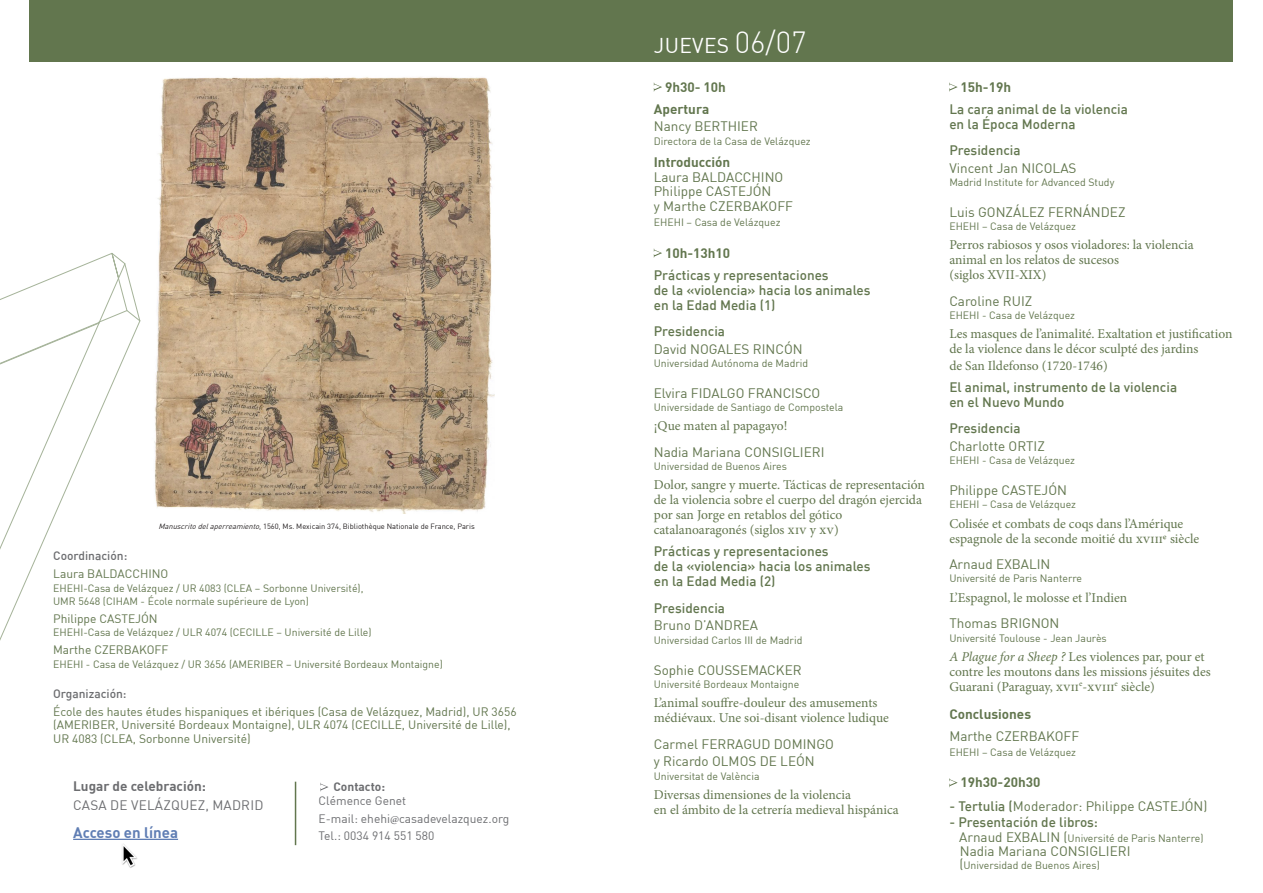
<style>
.page{position:relative;width:1263px;height:893px;background:#fff}
.page>*{position:absolute;margin:0;border:0;box-sizing:border-box;transform-origin:0 0}
.Día{font:21px "DIN";letter-spacing:.015em;color:#fff}
.Fecha{font:700 15px "DIN";color:#607eb4}
.t1{font:13.5px/15px "Minion Pro";color:#62764e}
.Nombre{font:13.5px/15px "DIN";color:#62764e}
.Nombre-2{font:500 13.5px/15px "DIN";color:#62764e}
.Nombre-3{font:700 13.5px "DIN";color:#62764e}
.Fecha-2{font:13.5px "DIN";letter-spacing:.015em;color:#6c6d70}
.Fecha-3{font:700 13.5px "DIN";color:#6c6d70}
.Hora{font:700 13.5px "DIN";color:#62764e}
.t2{font:12px/13.5px "DIN";color:#62764e}
.t3{font:12px/13.5px "DIN";color:#6c6d70;text-align:center}
.t4{font:500 12px "DIN";color:#6c6d70}
.Nombre-4{font:10.5px/13.5px "DIN";color:#62764e}
.t5{font:7.5px "DIN";color:#231f20}
.s1{font-style:italic}
.s2{font-weight:700}
.s3{font-family:"Minion Pro"}
.s4{font-weight:300;font-size:30px}
.s5{font-weight:500}
.s6{font-size:13.5px}
</style>
<div class="page">
<img style="left:154px;top:77px;width:341px;height:437px">
<svg style="left:0;top:263px;width:138px;height:47px"></svg>
<svg style="left:0;top:310px;width:141px;height:529px"></svg>
<div style="left:30px;top:0;width:1203px;height:62px;background:#62764e"></div>
<svg style="left:654px;top:83px;width:8px;height:9px"></svg>
<svg style="left:654px;top:249px;width:8px;height:9px"></svg>
<svg style="left:949px;top:83px;width:8px;height:9px"></svg>
<svg style="left:949px;top:778px;width:8px;height:9px"></svg>
<svg style="left:320px;top:783px;width:8px;height:8px"></svg>
<hr style="left:73px;top:839px;width:105px;height:1px;background:#607eb4">
<hr style="left:295px;top:782px;width:1px;height:63px;background:#62764e">
<img style="left:122px;top:844px;width:15px;height:24px">
<p class="t5" style="left:158px;top:522px;width:318px"><span class="s1">Manuscrito del aperreamiento</span>, 1560, Ms. Mexicain 374, Bibliothèque Nationale de France, Paris</p>
<p class="t4" style="left:53px;top:548px;width:76px">Coordinación:</p>
<p class="t2" style="left:53px;top:567px;width:117px">Laura BALDACCHINO</p>
<p class="Nombre-4" style="left:53px;top:581px;width:312px">EHEHI-Casa de Velázquez / UR 4083 (CLEA – Sorbonne Université),<br>UMR 5648 (CIHAM - École normale supérieure de Lyon)</p>
<p class="t2" style="left:53px;top:612px;width:106px">Philippe CASTEJÓN</p>
<p class="Nombre-4" style="left:53px;top:626px;width:320px">EHEHI-Casa de Velázquez / ULR 4074 (CECILLE – Université de Lille)</p>
<p class="t2" style="left:53px;top:643px;width:117px">Marthe CZERBAKOFF</p>
<p class="Nombre-4" style="left:53px;top:657px;width:391px">EHEHI - Casa de Velázquez / UR 3656 (AMERIBER – Université Bordeaux Montaigne)</p>
<p class="t4" style="left:53px;top:686px;width:75px">Organización:</p>
<p class="t2" style="left:53px;top:705px;width:465px">École des hautes études hispaniques et ibériques (Casa de Velázquez, Madrid), UR 3656 (AMERIBER, Université Bordeaux Montaigne), ULR 4074 (CECILLE, Université de Lille),<br>UR 4083 (CLEA, Sorbonne Université)</p>
<p class="t3" style="left:319px;top:780px;width:89px"><span class="s2">Contacto:<br></span>Clémence Genet</p>
<p class="t3" style="left:319px;top:811px;width:192px">E-mail: ehehi<span class="s3">@</span>casadevelazquez.org</p>
<p class="t3" style="left:319px;top:829px;width:117px">Tel.: 0034 914 551 580</p>
<p class="Fecha-3" style="left:73px;top:778px;width:134px">Lugar de celebración:</p>
<p class="Fecha-2" style="left:73px;top:797px;width:192px">CASA DE VELÁZQUEZ, MADRID</p>
<p class="Fecha" style="left:73px;top:823px;width:106px">Acceso en línea</p>
<p class="Día" style="left:654px;top:32px;width:154px">JUEVES <span class="s4">06/07</span></p>
<p class="Hora" style="left:665px;top:78px;width:62px">9h30- 10h</p>
<p class="Nombre-3" style="left:654px;top:100px;width:57px">Apertura</p>
<p class="Nombre" style="left:654px;top:119px;width:106px">Nancy BERTHIER</p>
<p class="Nombre-4" style="left:654px;top:134px;width:158px">Directora de la Casa de Velázquez</p>
<p class="Nombre-3" style="left:654px;top:153px;width:78px">Introducción</p>
<p class="Nombre" style="left:654px;top:169px;width:131px">Laura BALDACCHINO</p>
<p class="Nombre" style="left:654px;top:184px;width:141px">Philippe CASTEJÓN<br>y Marthe CZERBAKOFF</p>
<p class="Nombre-4" style="left:654px;top:216px;width:128px">EHEHI – Casa de Velázquez</p>
<p class="Nombre-3" style="left:665px;top:244px;width:67px">10h-13h10</p>
<p class="Nombre-2" style="left:654px;top:267px;width:218px">Prácticas y representaciones<br>de la «violencia» hacia los animales en la Edad Media (1)</p>
<p class="Nombre-2" style="left:654px;top:323px;width:73px">Presidencia</p>
<p class="Nombre" style="left:654px;top:341px;width:150px">David NOGALES RINCÓN</p>
<p class="Nombre-4" style="left:654px;top:356px;width:156px">Universidad Autónoma de Madrid</p>
<p class="Nombre" style="left:654px;top:385px;width:168px">Elvira FIDALGO FRANCISCO</p>
<p class="Nombre-4" style="left:654px;top:400px;width:191px">Universidade de Santiago de Compostela</p>
<p class="t1" style="left:654px;top:419px;width:135px">¡Que maten al papagayo!</p>
<p class="Nombre" style="left:654px;top:444px;width:172px">Nadia Mariana CONSIGLIERI</p>
<p class="Nombre-4" style="left:654px;top:459px;width:135px">Universidad de Buenos Aires</p>
<p class="t1" style="left:654px;top:478px;width:273px">Dolor, sangre y muerte. Tácticas de representación de la violencia sobre el cuerpo del dragón ejercida por san Jorge en retablos del gótico catalanoaragonés (siglos xiv y xv)</p>
<p class="Nombre-2" style="left:654px;top:544px;width:218px">Prácticas y representaciones<br>de la «violencia» hacia los animales en la Edad Media (2)</p>
<p class="Nombre-2" style="left:654px;top:600px;width:73px">Presidencia</p>
<p class="Nombre" style="left:654px;top:618px;width:106px">Bruno D’ANDREA</p>
<p class="Nombre-4" style="left:654px;top:633px;width:150px">Universidad Carlos III de Madrid</p>
<p class="Nombre" style="left:654px;top:662px;width:149px">Sophie COUSSEMACKER</p>
<p class="Nombre-4" style="left:654px;top:677px;width:147px">Université Bordeaux Montaigne</p>
<p class="t1" style="left:654px;top:695px;width:237px">L’animal souffre-douleur des amusements médiévaux. Une soi-disant violence ludique</p>
<p class="Nombre" style="left:654px;top:736px;width:182px">Carmel FERRAGUD DOMINGO</p>
<p class="Nombre" style="left:654px;top:754px;width:162px">y Ricardo OLMOS DE LEÓN</p>
<p class="Nombre-4" style="left:654px;top:769px;width:107px">Universitat de València</p>
<p class="t1" style="left:654px;top:787px;width:246px">Diversas dimensiones de la violencia<br>en el ámbito de la cetrería medieval hispánica</p>
<p class="Hora" style="left:961px;top:78px;width:52px">15h-19h</p>
<p class="Nombre-2" style="left:949px;top:101px;width:180px">La cara animal de la violencia en la Época Moderna</p>
<p class="Nombre-2" style="left:949px;top:142px;width:73px">Presidencia</p>
<p class="Nombre" style="left:949px;top:160px;width:129px">Vincent Jan NICOLAS</p>
<p class="Nombre-4" style="left:949px;top:175px;width:167px">Madrid Institute for Advanced Study</p>
<p class="Nombre" style="left:949px;top:204px;width:178px">Luis GONZÁLEZ FERNÁNDEZ</p>
<p class="Nombre-4" style="left:949px;top:219px;width:128px">EHEHI – Casa de Velázquez</p>
<p class="t1" style="left:949px;top:238px;width:246px">Perros rabiosos y osos violadores: la violencia animal en los relatos de sucesos<br>(siglos XVII-XIX)</p>
<p class="Nombre" style="left:949px;top:293px;width:84px">Caroline RUIZ</p>
<p class="Nombre-4" style="left:949px;top:308px;width:127px">EHEHI - Casa de Velázquez</p>
<p class="t1" style="left:949px;top:327px;width:285px">Les masques de l’animalité. Exaltation et justification de la violence dans le décor sculpté des jardins</p>
<p class="t1" style="left:949px;top:358px;width:160px">de San Ildefonso (1720-1746)</p>
<p class="Nombre-2" style="left:949px;top:379px;width:229px">El animal, instrumento de la violencia en el Nuevo Mundo</p>
<p class="Nombre-2" style="left:949px;top:420px;width:73px">Presidencia</p>
<p class="Nombre" style="left:949px;top:438px;width:97px">Charlotte ORTIZ</p>
<p class="Nombre-4" style="left:949px;top:454px;width:127px">EHEHI - Casa de Velázquez</p>
<p class="Nombre" style="left:949px;top:482px;width:119px">Philippe CASTEJÓN</p>
<p class="Nombre-4" style="left:949px;top:498px;width:128px">EHEHI – Casa de Velázquez</p>
<p class="t1" style="left:949px;top:516px;width:251px">Colisée et combats de coqs dans l’Amérique espagnole de la seconde moitié du xviiie siècle</p>
<p class="Nombre" style="left:949px;top:556px;width:103px">Arnaud EXBALIN</p>
<p class="Nombre-4" style="left:949px;top:572px;width:134px">Université de Paris Nanterre</p>
<p class="t1" style="left:949px;top:590px;width:179px">L’Espagnol, le molosse et l’Indien</p>
<p class="Nombre" style="left:949px;top:615px;width:112px">Thomas BRIGNON</p>
<p class="Nombre-4" style="left:949px;top:631px;width:159px">Université Toulouse - Jean Jaurès</p>
<p class="t1" style="left:949px;top:649px;width:263px"><span class="s1">A Plague for a Sheep ?</span> Les violences par, pour et contre les moutons dans les missions jésuites des<br>Guarani (Paraguay, xvii<sup>e</sup>-xviii<sup>e</sup> siècle)</p>
<p class="Nombre-3" style="left:949px;top:705px;width:83px">Conclusiones</p>
<p class="Nombre" style="left:949px;top:728px;width:131px">Marthe CZERBAKOFF</p>
<p class="Nombre-4" style="left:949px;top:745px;width:128px">EHEHI – Casa de Velázquez</p>
<p class="Nombre-3" style="left:961px;top:774px;width:81px">19h30-20h30</p>
<p class="Nombre" style="left:949px;top:798px;width:260px"><span class="s5">- Tertulia (</span>Moderador: Philippe CASTEJÓN)</p>
<p class="Nombre-2" style="left:949px;top:814px;width:150px">- Presentación de libros:</p>
<p class="Nombre-4" style="left:959px;top:831px;width:246px"><span class="s6">Arnaud EXBALIN (</span>Université de Paris Nanterre)</p>
<p class="Nombre" style="left:960px;top:843px;width:172px">Nadia Mariana CONSIGLIERI</p>
<p class="Nombre-4" style="left:959px;top:858px;width:142px"><span class="s6">(</span>Universidad de Buenos Aires)</p>
</div>
